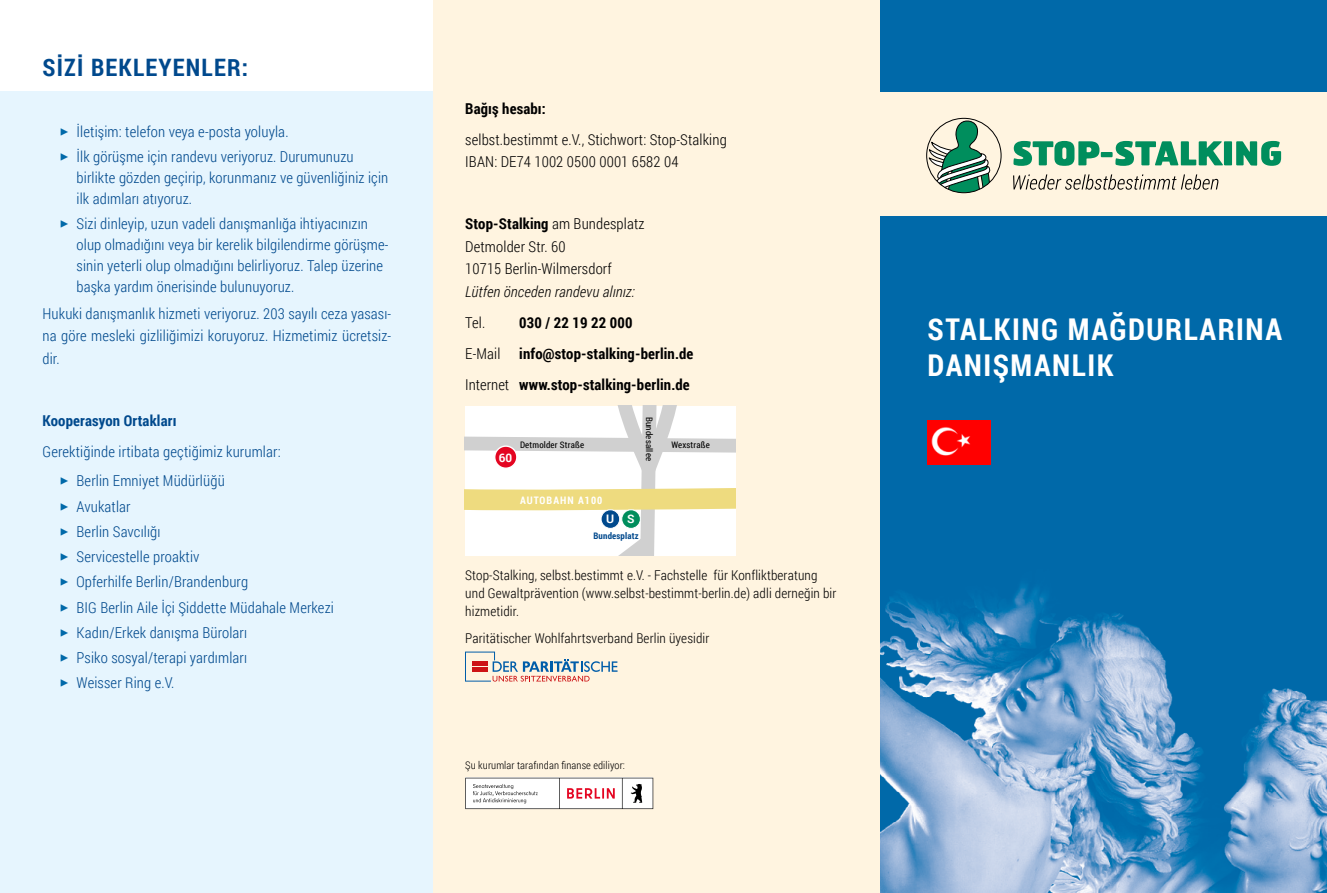
<style>
.page{position:relative;width:1327px;height:893px;background:#fff}
.page>*{position:absolute;margin:0;border:0;box-sizing:border-box;transform-origin:0 0}
.t1{font:700 30px/36px "Roboto Condensed";letter-spacing:.05em;color:#fff}
.t2{font:700 24px "Roboto Condensed";letter-spacing:.05em;color:#00498d}
.t3{font:300 15px/21px "Roboto Condensed";letter-spacing:.01em;color:#00498d}
.t4{font:300 15px/22.5px "Roboto Condensed";letter-spacing:.01em;color:#000}
.t5{font:700 15px/31px "Roboto Condensed";letter-spacing:.01em;color:#000;text-align:center}
.t6{font:italic 300 15px "Roboto Condensed";letter-spacing:.01em;color:#000}
.t7{font:700 15px "Roboto Condensed";letter-spacing:.01em;color:#00498d}
.t8{font:300 13.5px/18px "Roboto Condensed";letter-spacing:.01em;color:#000}
.t9{font:700 11.7px "Roboto";color:#fff}
.t10{font:300 10.65px "Roboto Condensed";letter-spacing:.01em;color:#000}
.t11{font:700 10.35px "Roboto Condensed";letter-spacing:.1em;color:#fff}
.t12{font:9px "Roboto Condensed";letter-spacing:.02em;color:#000}
.t13{font:700 9px "Roboto Condensed";letter-spacing:.02em;color:#00498d}
.s1{color:#0069a9}
.s2{font-weight:700}
.s3{font-weight:300}
</style>
<div class="page">
<div style="left:0;top:91px;width:434px;height:802px;background:#e6f5fe"></div>
<div style="left:434px;top:0;width:457px;height:893px;background:#fff4e0"></div>
<svg style="left:465px;top:651px;width:152px;height:31px"></svg>
<svg style="left:465px;top:778px;width:188px;height:31px;background:#e7dedf"></svg>
<svg style="left:465px;top:406px;width:271px;height:149px;background:#f4f2e5"></svg>
<div style="left:622px;top:510px;width:18px;height:18px;background:#008e5d;border-radius:50%"></div>
<div style="left:621px;top:509px;width:19px;height:20px;border:1px solid #fff;border-radius:50%"></div>
<div style="left:601px;top:510px;width:19px;height:18px;background:#00498d;border-radius:50%"></div>
<div style="left:601px;top:509px;width:19px;height:20px;border:1px solid #fff;border-radius:50%"></div>
<div style="left:495px;top:446px;width:22px;height:22px;background:#e40521;border-radius:50%"></div>
<div style="left:494px;top:445px;width:23px;height:24px;border:1px solid #fff;border-radius:50%"></div>
<div style="left:880px;top:0;width:447px;height:893px;background:#0069a9"></div>
<img style="left:880px;top:585px;width:447px;height:308px">
<div style="left:880px;top:92px;width:447px;height:123px;background:#fff4e0"></div>
<svg style="left:1013px;top:141px;width:268px;height:25px"></svg>
<svg style="left:1013px;top:174px;width:205px;height:16px"></svg>
<svg style="left:928px;top:120px;width:64px;height:73px"></svg>
<div style="left:926px;top:118px;width:75px;height:75px;border:1px solid #000;border-radius:50%"></div>
<img style="left:927px;top:421px;width:63px;height:44px">
<h2 class="t2" style="left:43px;top:51px;width:207px">SİZİ BEKLEYENLER:</h2>
<p class="t3" style="left:60px;top:120px;width:230px"><span class="s1">✓</span> İletişim: telefon veya e-posta yoluyla.</p>
<p class="t3" style="left:77px;top:146px;width:313px;text-indent:-17px"><span class="s1">✓</span> İlk görüşme için randevu veriyoruz. Durumunuzu birlikte gözden geçirip, korunmanız ve güvenliğiniz için ilk adımları atıyoruz.</p>
<p class="t3" style="left:77px;top:213px;width:313px;text-indent:-17px"><span class="s1">✓</span> Sizi dinleyip, uzun vadeli danışmanlığa ihtiyacınızın olup olmadığını veya bir kerelik bilgilendirme görüşme&shy;sinin yeterli olup olmadığını belirliyoruz. Talep üzerine başka yardım önerisinde bulunuyoruz.</p>
<p class="t3" style="left:43px;top:302px;width:350px;line-height:22.5px;text-align:justify">Hukuki danışmanlık hizmeti veriyoruz. 203 sayılı ceza yasası&shy;na göre mesleki gizliliğimizi koruyoruz. Hizmetimiz ücretsiz&shy;dir.</p>
<p class="t7" style="left:43px;top:410px;width:135px">Kooperasyon Ortakları</p>
<p class="t3" style="left:43px;top:441px;width:240px">Gerektiğinde irtibata geçtiğimiz kurumlar:</p>
<p class="t3" style="left:60px;top:470px;width:167px"><span class="s1">✓</span> Berlin Emniyet Müdürlüğü</p>
<p class="t3" style="left:60px;top:495px;width:73px"><span class="s1">✓</span> Avukatlar</p>
<p class="t3" style="left:60px;top:521px;width:102px"><span class="s1">✓</span> Berlin Savcılığı</p>
<p class="t3" style="left:60px;top:546px;width:141px"><span class="s1">✓</span> Servicestelle proaktiv</p>
<p class="t3" style="left:60px;top:571px;width:190px"><span class="s1">✓</span> Opferhilfe Berlin/Brandenburg</p>
<p class="t3" style="left:60px;top:596px;width:276px"><span class="s1">✓</span> BIG Berlin Aile İçi Şiddette Müdahale Merkezi</p>
<p class="t3" style="left:60px;top:622px;width:189px"><span class="s1">✓</span> Kadın/Erkek danışma Büroları</p>
<p class="t3" style="left:60px;top:647px;width:189px"><span class="s1">✓</span> Psiko sosyal/terapi yardımları</p>
<p class="t3" style="left:60px;top:672px;width:116px"><span class="s1">✓</span> Weisser Ring e.V.</p>
<p class="t5" style="left:465px;top:92px;width:82px">Bağış hesabı:</p>
<p class="t4" style="left:465px;top:128px;width:263px">selbst.bestimmt e.V., Stichwort: Stop-Stalking<br>IBAN: DE74 1002 0500 0001 6582 04</p>
<p class="t4" style="left:465px;top:212px;width:181px"><span class="s2">Stop-Stalking</span> am Bundesplatz<br>Detmolder Str. 60<br>10715 Berlin-Wilmersdorf</p>
<p class="t6" style="left:465px;top:281px;width:171px">Lütfen önceden randevu alınız:</p>
<p class="t4" style="left:465px;top:311px;width:22px">Tel.</p>
<p class="t5" style="left:465px;top:307px;width:230px">030 / 22 19 22 000<br><span class="s3">E-Mail</span> info@stop-stalking-berlin.de<br><span class="s3">Internet</span> www.stop-stalking-berlin.de</p>
<p class="t9" style="left:499px;top:449px;width:15px">60</p>
<p class="t12" style="left:520px;top:438px;width:66px">Detmolder Straße</p>
<p class="t12" style="left:656px;top:417px;width:46px;rotate:90deg">Bundesallee</p>
<p class="t11" style="left:520px;top:493px;width:84px">AUTOBAHN A100</p>
<p class="t13" style="left:593px;top:529px;width:47px">Bundesplatz</p>
<p class="t9" style="left:606px;top:511px;width:30px">U S</p>
<p class="t12" style="left:671px;top:438px;width:40px">Wexstraße</p>
<p class="t8" style="left:465px;top:566px;width:373px">Stop-Stalking, selbst.bestimmt e.V. - Fachstelle für Konfliktberatung und Gewaltprävention (www.selbst-bestimmt-berlin.de) adli derneğin bir hizmetidir.</p>
<p class="t8" style="left:465px;top:628px;width:246px">Paritätischer Wohlfahrtsverband Berlin üyesidir</p>
<p class="t10" style="left:465px;top:758px;width:161px">Şu kurumlar tarafından finanse ediliyor:</p>
<h1 class="t1" style="left:927px;top:310px;width:356px">STALKING MAĞDURLARINA<br>DANIŞMANLIK</h1>
</div>
